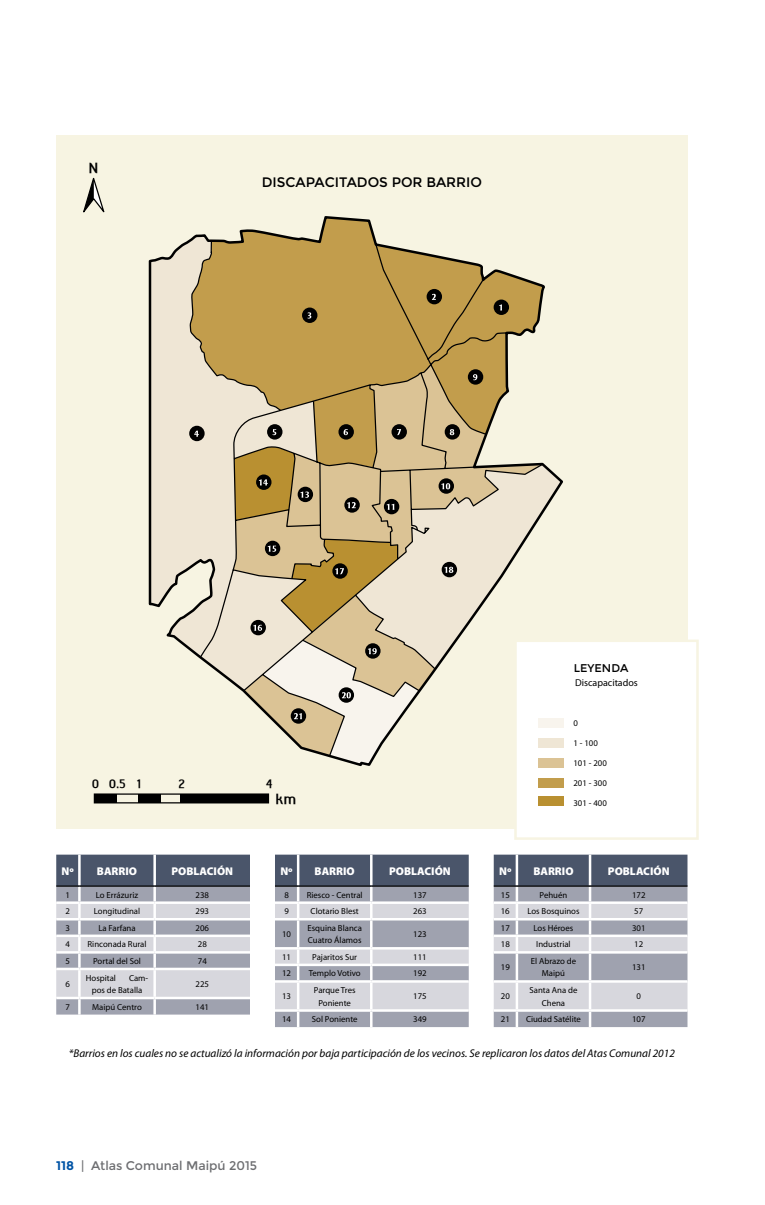
<style>
.page{position:relative;width:765px;height:1205px;background:#fff}
.page>*{position:absolute;margin:0;border:0;box-sizing:border-box;transform-origin:0 0}
.t1{font:700 15px "Indo Sans";color:#000}
.t2{font:13.75px "Montserrat";color:#000}
.t3{font:12.5px "Montserrat";color:#6d6e71}
.t4{font:700 12.5px "Indo Sans";color:#000}
.t5{font:italic 11.25px "Myriad Pro";color:#000}
.t6{font:900 11.25px "Myriad Pro";color:#fff}
.t7{font:11.25px "Montserrat";color:#000}
.t8{font:10px "Myriad Pro";color:#000}
.t9{font:8.75px/12.5px "Myriad Pro";color:#000;text-align:center}
.s1{font-weight:700;color:#0054a6}
</style>
<div class="page">
<div style="left:57px;top:136px;width:631px;height:693px;background:#f7f4e2"></div>
<svg style="left:148px;top:216px;width:415px;height:551px"></svg>
<svg style="left:83px;top:177px;width:22px;height:36px"></svg>
<div style="left:514px;top:639px;width:185px;height:201px;background:#fff;border:2px solid #f7f4e2"></div>
<div style="left:538px;top:718px;width:26px;height:9px;background:#f8f4ed"></div>
<div style="left:538px;top:738px;width:26px;height:10px;background:#efe6d5"></div>
<div style="left:538px;top:778px;width:26px;height:9px;background:#c29d4c"></div>
<div style="left:538px;top:758px;width:26px;height:10px;background:#dbc395"></div>
<svg style="left:56px;top:854px;width:194px;height:160px;background:#a4a7b3"></svg>
<hr style="left:78px;top:854px;width:3px;height:31px;background:#fff">
<hr style="left:153px;top:854px;width:3px;height:31px;background:#fff">
<hr style="left:78px;top:887px;width:3px;height:14px;background:#fff">
<hr style="left:153px;top:887px;width:3px;height:14px;background:#fff">
<hr style="left:56px;top:901px;width:23px;height:3px;background:#fff">
<hr style="left:79px;top:901px;width:76px;height:3px;background:#fff">
<hr style="left:78px;top:904px;width:3px;height:14px;background:#fff">
<hr style="left:155px;top:901px;width:95px;height:3px;background:#fff">
<hr style="left:153px;top:904px;width:3px;height:14px;background:#fff">
<hr style="left:56px;top:918px;width:23px;height:2px;background:#fff">
<hr style="left:79px;top:918px;width:76px;height:2px;background:#fff">
<hr style="left:78px;top:920px;width:3px;height:14px;background:#fff">
<hr style="left:155px;top:918px;width:95px;height:2px;background:#fff">
<hr style="left:153px;top:920px;width:3px;height:14px;background:#fff">
<hr style="left:56px;top:934px;width:23px;height:3px;background:#fff">
<hr style="left:79px;top:934px;width:76px;height:3px;background:#fff">
<hr style="left:78px;top:937px;width:3px;height:14px;background:#fff">
<hr style="left:155px;top:934px;width:95px;height:3px;background:#fff">
<hr style="left:153px;top:937px;width:3px;height:14px;background:#fff">
<hr style="left:56px;top:951px;width:23px;height:2px;background:#fff">
<hr style="left:79px;top:951px;width:76px;height:2px;background:#fff">
<hr style="left:78px;top:953px;width:3px;height:14px;background:#fff">
<hr style="left:155px;top:951px;width:95px;height:2px;background:#fff">
<hr style="left:153px;top:953px;width:3px;height:14px;background:#fff">
<hr style="left:56px;top:967px;width:23px;height:3px;background:#fff">
<hr style="left:79px;top:967px;width:76px;height:3px;background:#fff">
<hr style="left:78px;top:970px;width:3px;height:27px;background:#fff">
<hr style="left:155px;top:967px;width:95px;height:3px;background:#fff">
<hr style="left:153px;top:970px;width:3px;height:27px;background:#fff">
<hr style="left:56px;top:997px;width:23px;height:2px;background:#fff">
<hr style="left:79px;top:997px;width:76px;height:2px;background:#fff">
<hr style="left:78px;top:999px;width:3px;height:15px;background:#fff">
<hr style="left:155px;top:997px;width:95px;height:2px;background:#fff">
<hr style="left:153px;top:999px;width:3px;height:15px;background:#fff">
<hr style="left:56px;top:885px;width:23px;height:2px;background:#000">
<hr style="left:79px;top:885px;width:76px;height:2px;background:#000">
<hr style="left:155px;top:885px;width:95px;height:2px;background:#000">
<svg style="left:275px;top:854px;width:194px;height:173px;background:#abafb9"></svg>
<hr style="left:371px;top:1009px;width:98px;height:3px;background:#fff">
<hr style="left:370px;top:1012px;width:3px;height:15px;background:#fff">
<hr style="left:275px;top:885px;width:23px;height:2px;background:#000">
<hr style="left:298px;top:885px;width:73px;height:2px;background:#000">
<hr style="left:371px;top:885px;width:98px;height:2px;background:#000">
<svg style="left:494px;top:854px;width:194px;height:173px;background:#acafba"></svg>
<hr style="left:494px;top:885px;width:23px;height:2px;background:#000">
<hr style="left:517px;top:885px;width:73px;height:2px;background:#000">
<hr style="left:590px;top:885px;width:97px;height:2px;background:#000">
<div style="left:538px;top:796px;width:26px;height:10px;background:#b99031"></div>
<div style="left:94px;top:793px;width:175px;height:10px;border:1px solid #000"></div>
<div style="left:95px;top:794px;width:22px;height:8px;background:#000"></div>
<div style="left:138px;top:794px;width:22px;height:8px;background:#000"></div>
<div style="left:181px;top:794px;width:88px;height:8px;background:#000"></div>
<h1 class="t1" style="left:89px;top:161px;width:11px">N</h1>
<h2 class="t2" style="left:262px;top:174px;width:222px">DISCAPACITADOS POR BARRIO</h2>
<h3 class="t4" style="left:92px;top:778px;width:9px">0</h3>
<h3 class="t4" style="left:137px;top:778px;width:6px">1</h3>
<h3 class="t4" style="left:179px;top:778px;width:8px">2</h3>
<h3 class="t4" style="left:266px;top:778px;width:8px">4</h3>
<h3 class="t4" style="left:109px;top:778px;width:18px">0.5</h3>
<h1 class="t1" style="left:275px;top:792px;width:23px">km</h1>
<p class="t7" style="left:574px;top:661px;width:56px">LEYENDA</p>
<p class="t8" style="left:575px;top:677px;width:64px">Discapacitados</p>
<p class="t9" style="left:573px;top:717px;width:6px">0</p>
<p class="t9" style="left:573px;top:737px;width:26px">1 - 100</p>
<p class="t9" style="left:573px;top:757px;width:35px">101 - 200</p>
<p class="t9" style="left:573px;top:777px;width:35px">201 - 300</p>
<p class="t9" style="left:573px;top:797px;width:35px">301 - 400</p>
<p class="t6" style="left:62px;top:864px;width:14px">Nº</p>
<p class="t6" style="left:97px;top:864px;width:42px">BARRIO</p>
<p class="t6" style="left:171px;top:864px;width:63px">POBLACIÓN</p>
<p class="t9" style="left:66px;top:888px;width:6px">1</p>
<p class="t9" style="left:96px;top:888px;width:44px">Lo Errázuriz</p>
<p class="t9" style="left:196px;top:888px;width:15px">238</p>
<p class="t9" style="left:66px;top:905px;width:6px">2</p>
<p class="t9" style="left:94px;top:905px;width:48px">Longitudinal</p>
<p class="t9" style="left:196px;top:905px;width:15px">293</p>
<p class="t9" style="left:66px;top:921px;width:6px">3</p>
<p class="t9" style="left:98px;top:921px;width:39px">La Farfana</p>
<p class="t9" style="left:196px;top:921px;width:15px">206</p>
<p class="t9" style="left:66px;top:938px;width:6px">4</p>
<p class="t9" style="left:88px;top:938px;width:61px">Rinconada Rural</p>
<p class="t9" style="left:198px;top:938px;width:10px">28</p>
<p class="t9" style="left:66px;top:954px;width:6px">5</p>
<p class="t9" style="left:93px;top:954px;width:49px">Portal del Sol</p>
<p class="t9" style="left:198px;top:954px;width:10px">74</p>
<p class="t9" style="left:66px;top:977px;width:6px">6</p>
<p class="t6" style="left:499px;top:864px;width:14px">Nº</p>
<p class="t6" style="left:533px;top:864px;width:42px">BARRIO</p>
<p class="t6" style="left:608px;top:864px;width:63px">POBLACIÓN</p>
<p class="t9" style="left:501px;top:888px;width:10px">15</p>
<p class="t9" style="left:540px;top:888px;width:29px">Pehuén</p>
<p class="t9" style="left:632px;top:888px;width:15px">172</p>
<p class="t9" style="left:501px;top:905px;width:10px">16</p>
<p class="t9" style="left:527px;top:905px;width:54px">Los Bosquinos</p>
<p class="t9" style="left:634px;top:905px;width:10px">57</p>
<p class="t9" style="left:501px;top:921px;width:10px">17</p>
<p class="t9" style="left:534px;top:921px;width:41px">Los Héroes</p>
<p class="t9" style="left:632px;top:921px;width:15px">301</p>
<p class="t9" style="left:501px;top:938px;width:10px">18</p>
<p class="t9" style="left:536px;top:938px;width:36px">Industrial</p>
<p class="t9" style="left:634px;top:938px;width:10px">12</p>
<p class="t9" style="left:501px;top:961px;width:10px">19</p>
<p class="t9" style="left:531px;top:954px;width:47px">El Abrazo de<br>Maipú</p>
<p class="t9" style="left:632px;top:961px;width:15px">131</p>
<p class="t9" style="left:501px;top:990px;width:10px">20</p>
<p class="t9" style="left:530px;top:983px;width:49px">Santa Ana de<br>Chena</p>
<p class="t9" style="left:637px;top:990px;width:6px">0</p>
<p class="t9" style="left:501px;top:1013px;width:10px">21</p>
<p class="t9" style="left:526px;top:1013px;width:56px">Ciudad Satélite</p>
<p class="t9" style="left:632px;top:1013px;width:15px">107</p>
<p class="t5" style="left:69px;top:1046px;width:608px">*Barrios en los cuales no se actualizó la información por baja participación de los vecinos. Se replicaron los datos del Atas Comunal 2012</p>
<p class="t6" style="left:280px;top:864px;width:14px">Nº</p>
<p class="t6" style="left:315px;top:864px;width:42px">BARRIO</p>
<p class="t6" style="left:389px;top:864px;width:63px">POBLACIÓN</p>
<p class="t9" style="left:284px;top:888px;width:6px">8</p>
<p class="t9" style="left:307px;top:888px;width:57px">Riesco - Central</p>
<p class="t9" style="left:413px;top:888px;width:15px">137</p>
<p class="t9" style="left:284px;top:905px;width:6px">9</p>
<p class="t9" style="left:311px;top:905px;width:50px">Clotario Blest</p>
<p class="t9" style="left:413px;top:905px;width:15px">263</p>
<p class="t9" style="left:282px;top:928px;width:10px">10</p>
<p class="t9" style="left:307px;top:921px;width:56px;text-align:left">Esquina Blanca<br>Cuatro Álamos</p>
<p class="t9" style="left:413px;top:928px;width:15px">123</p>
<p class="t9" style="left:282px;top:950px;width:10px">11</p>
<p class="t9" style="left:312px;top:950px;width:46px">Pajaritos Sur</p>
<p class="t9" style="left:413px;top:950px;width:15px">111</p>
<p class="t9" style="left:282px;top:967px;width:10px">12</p>
<p class="t9" style="left:309px;top:967px;width:54px">Templo Votivo</p>
<p class="t9" style="left:413px;top:967px;width:15px">192</p>
<p class="t9" style="left:282px;top:990px;width:10px">13</p>
<p class="t9" style="left:314px;top:983px;width:43px">Parque Tres<br>Poniente</p>
<p class="t9" style="left:413px;top:990px;width:15px">175</p>
<p class="t9" style="left:282px;top:1013px;width:10px">14</p>
<p class="t9" style="left:312px;top:1013px;width:47px">Sol Poniente</p>
<p class="t9" style="left:413px;top:1013px;width:15px">349</p>
<p class="t9" style="left:86px;top:971px;width:32px">Hospital</p>
<p class="t9" style="left:92px;top:971px;width:58px;text-align:left;text-indent:37px">Cam&shy;pos de Batalla</p>
<p class="t9" style="left:196px;top:977px;width:15px">225</p>
<p class="t9" style="left:66px;top:1000px;width:6px">7</p>
<p class="t9" style="left:92px;top:1000px;width:51px">Maipú Centro</p>
<p class="t9" style="left:196px;top:1000px;width:15px">141</p>
<h3 class="t3" style="left:56px;top:1158px;width:202px"><span class="s1">118</span> | Atlas Comunal Maipú 2015</h3>
</div>
